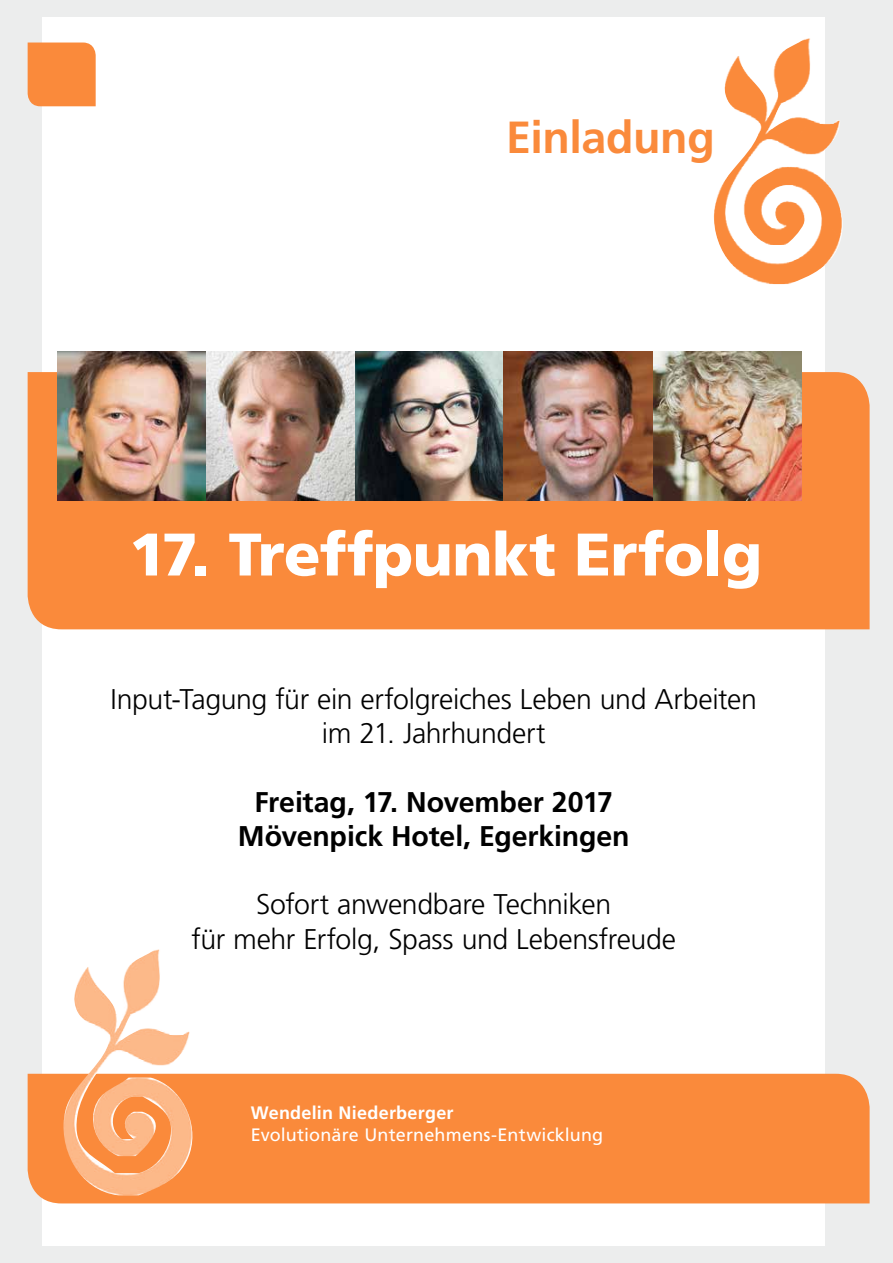
<style>
.page{position:relative;width:893px;height:1263px;background:#eceded}
.page>*{position:absolute;margin:0;border:0;box-sizing:border-box;transform-origin:0 0}
.t1{font:900 60px "Frutiger LT Std";letter-spacing:-.01em;color:#fff}
.t2{font:700 45px "Frutiger LT Std";letter-spacing:-.01em;color:#fa8a3b}
.t3{font:300 28.5px/34.2px "Frutiger LT Std";letter-spacing:-.015em;color:#000;text-align:center}
.t4{font:700 28.5px/34.2px "Frutiger LT Std";letter-spacing:-.005em;color:#000;text-align:center}
.t5{font:18px "Frutiger LT Std";letter-spacing:.01em;color:#fff}
.t6{font:700 18px "Frutiger LT Std";letter-spacing:.015em;color:#fff}
</style>
<div class="page">
<div style="left:43px;top:17px;width:782px;height:1229px;background:#fff"></div>
<div style="left:28px;top:372px;width:842px;height:257px;background:#fa8a3b"></div>
<div style="left:28px;top:43px;width:68px;height:63px;background:#fa8a3b"></div>
<img style="left:713px;top:39px;width:130px;height:245px">
<div style="left:28px;top:1074px;width:842px;height:129px;background:#fa8a3b"></div>
<img style="left:57px;top:950px;width:142px;height:245px">
<img style="left:57px;top:352px;width:744px;height:149px">
<h2 class="t2" style="left:506px;top:111px;width:210px">Einladung</h2>
<h1 class="t1" style="left:129px;top:518px;width:635px">17. Treffpunkt Erfolg</h1>
<p class="t3" style="left:111px;top:683px;width:648px">Input-Tagung für ein erfolgreiches Leben und Arbeiten im 21. Jahrhundert</p>
<p class="t4" style="left:238px;top:785px;width:393px">Freitag, 17. November 2017<br>Mövenpick Hotel, Egerkingen</p>
<p class="t3" style="left:191px;top:888px;width:486px">Sofort anwendbare Techniken<br>für mehr Erfolg, Spass und Lebensfreude</p>
<p class="t6" style="left:251px;top:1102px;width:204px">Wendelin Niederberger</p>
<p class="t5" style="left:251px;top:1124px;width:354px">Evolutionäre Unternehmens-Entwicklung</p>
</div>
